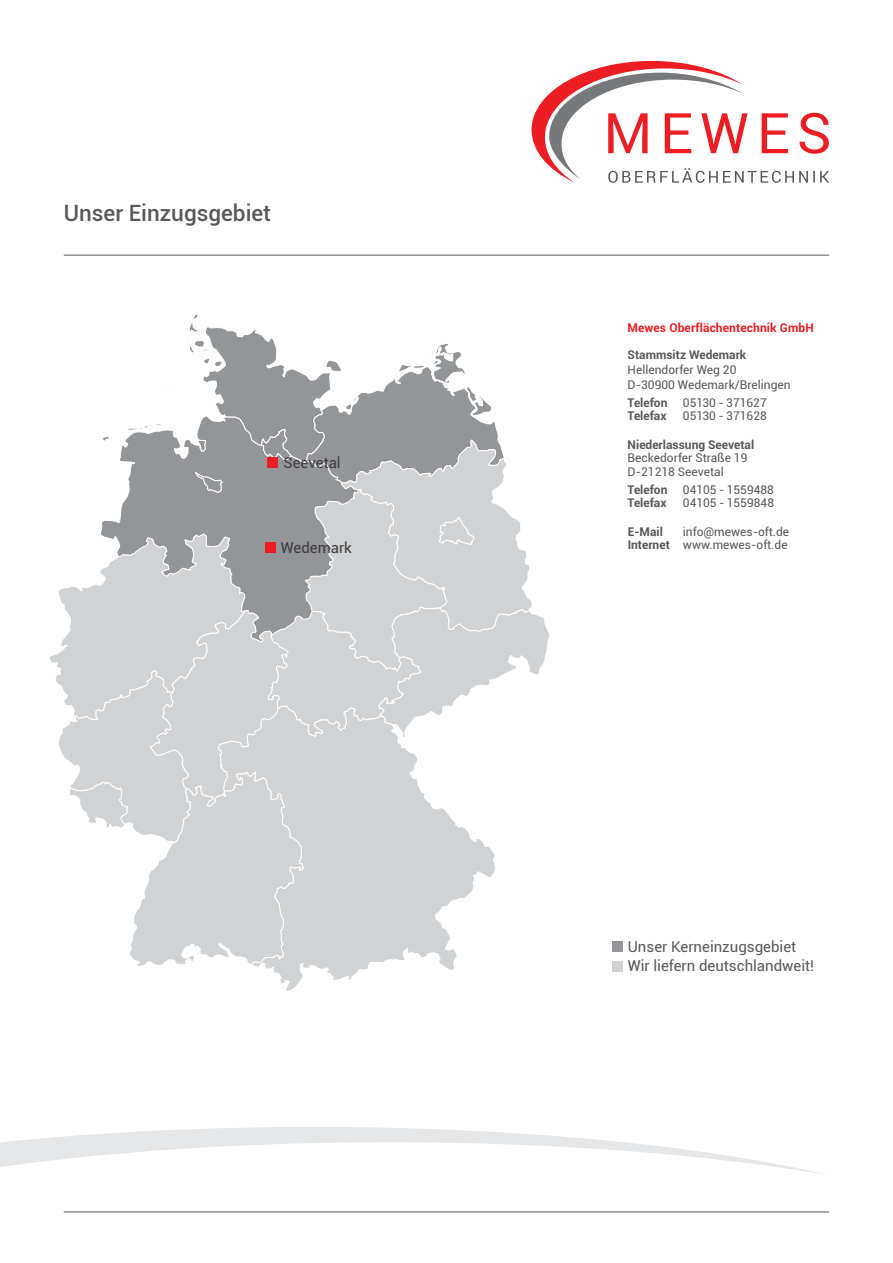
<style>
.page{position:relative;width:893px;height:1263px;background:#fff}
.page>*{position:absolute;margin:0;border:0;box-sizing:border-box;transform-origin:0 0}
.t1{font:500 22.5px "Roboto";color:#57585a}
.t2{font:15px/19.5px "Roboto";color:#57585a}
.t3{font:15px "Roboto";color:#3e3e3f}
.t4{font:12px/13.5px "Roboto";color:#57585a}
.t5{font:700 12px "Roboto";color:#57585a}
.t6{font:700 12px "Roboto";letter-spacing:.01em;color:#ee1d23}
.s1{font-weight:700}
</style>
<div class="page">
<svg style="left:0;top:1127px;width:829px;height:86px"></svg>
<svg style="left:531px;top:61px;width:298px;height:122px"></svg>
<svg style="left:265px;top:967px;width:189px;height:24px"></svg>
<svg style="left:50px;top:314px;width:499px;height:653px"></svg>
<div style="left:268px;top:457px;width:10px;height:11px;background:#ee1d23"></div>
<div style="left:265px;top:542px;width:10px;height:10px;background:#ee1d23"></div>
<div style="left:612px;top:941px;width:10px;height:11px;background:#939598"></div>
<div style="left:612px;top:961px;width:10px;height:10px;background:#d1d2d4"></div>
<hr style="left:64px;top:255px;width:765px;height:1px;background:#57585a">
<hr style="left:64px;top:1212px;width:765px;height:1px;background:#57585a">
<h1 class="t1" style="left:64px;top:197px;width:209px">Unser Einzugsgebiet</h1>
<p class="t3" style="left:284px;top:452px;width:59px">Seevetal</p>
<p class="t3" style="left:281px;top:537px;width:73px">Wedemark</p>
<p class="t6" style="left:628px;top:319px;width:188px">Mewes Oberflächentechnik GmbH</p>
<p class="t5" style="left:628px;top:346px;width:120px">Stammsitz Wedemark</p>
<p class="t4" style="left:628px;top:362px;width:165px;line-height:15px">Hellendorfer Weg 20<br>D-30900 Wedemark/Brelingen</p>
<p class="t5" style="left:628px;top:394px;width:41px">Telefon</p>
<p class="t4" style="left:683px;top:395px;width:85px">05130 - 371627</p>
<p class="t5" style="left:628px;top:408px;width:40px">Telefax</p>
<p class="t4" style="left:683px;top:409px;width:85px">05130 - 371628</p>
<p class="t5" style="left:628px;top:436px;width:128px">Niederlassung Seevetal</p>
<p class="t4" style="left:628px;top:451px;width:121px">Beckedorfer Straße 19<br>D-21218 Seevetal</p>
<p class="t5" style="left:628px;top:481px;width:41px">Telefon</p>
<p class="t4" style="left:683px;top:482px;width:93px">04105 - 1559488</p>
<p class="t5" style="left:628px;top:495px;width:40px">Telefax</p>
<p class="t4" style="left:683px;top:496px;width:93px">04105 - 1559848</p>
<p class="t5" style="left:628px;top:523px;width:37px">E-Mail</p>
<p class="t4" style="left:628px;top:524px;width:163px;text-align:right">info@mewes-oft.de<br><span class="s1">Internet</span> www.mewes-oft.de</p>
<p class="t2" style="left:628px;top:936px;width:188px">Unser Kerneinzugsgebiet<br>Wir liefern deutschlandweit!</p>
</div>
